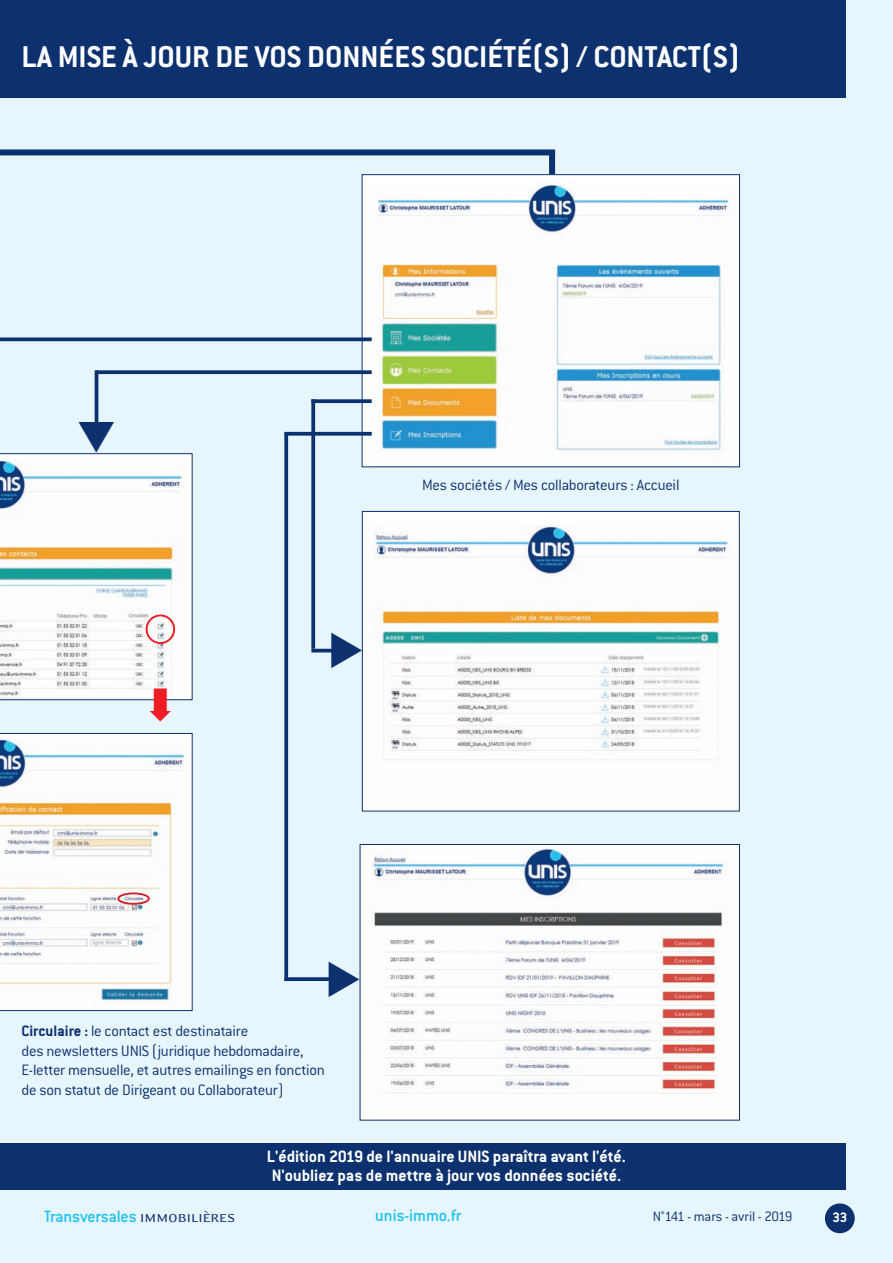
<style>
.page{position:relative;width:893px;height:1263px;background:#e7f6fd}
.page>*{position:absolute;margin:0;border:0;box-sizing:border-box;transform-origin:0 0}
.t1{font:700 33px "Conduit ITC";color:#fff}
.t2{font:700 18px/19.5px "Conduit ITC";color:#fff}
.t3{font:500 18px "Conduit ITC";letter-spacing:-.005em;color:#1ac1f3}
.t4{font:300 16.5px/19.8px "Conduit ITC";letter-spacing:-.015em;color:#0c316e}
.t5{font:300 15px "Conduit ITC";letter-spacing:-.02em;color:#0c316e}
.t6{font:700 15px "Conduit ITC";color:#fff}
.s1{font-weight:700}
.s2{font-family:"Eidetic Modern Small Caps";font-weight:400;font-size:16.5px;color:#0c316e}
</style>
<div class="page">
<svg style="left:825px;top:1203px;width:30px;height:30px"></svg>
<div style="left:0;top:0;width:845px;height:97px;background:#0c316e"></div>
<div style="left:362px;top:175px;width:377px;height:292px;background:#fff"></div>
<img style="left:368px;top:184px;width:362px;height:267px">
<div style="left:362px;top:174px;width:378px;height:293px;border:1px solid #0c316e"></div>
<div style="left:362px;top:511px;width:377px;height:300px;background:#fff"></div>
<img style="left:373px;top:526px;width:358px;height:234px">
<div style="left:362px;top:511px;width:378px;height:300px;border:1px solid #0c316e"></div>
<img style="left:362px;top:848px;width:376px;height:270px">
<div style="left:360px;top:844px;width:380px;height:276px;border:1px solid #0c316e"></div>
<svg style="left:0;top:453px;width:192px;height:247px;background:#e7ebe8"></svg>
<svg style="left:0;top:733px;width:192px;height:278px;background:#eeeeeb"></svg>
<div style="left:0;top:1143px;width:845px;height:47px;background:#0c316e"></div>
<svg style="left:98px;top:370px;width:274px;height:4px"></svg>
<hr style="left:95px;top:370px;width:3px;height:71px;background:#0c316e">
<svg style="left:315px;top:399px;width:57px;height:4px"></svg>
<svg style="left:311px;top:399px;width:4px;height:250px"></svg>
<hr style="left:311px;top:649px;width:22px;height:3px;background:#0c316e">
<svg style="left:284px;top:432px;width:88px;height:4px"></svg>
<svg style="left:284px;top:434px;width:4px;height:547px;background:#20437b"></svg>
<svg style="left:285px;top:977px;width:44px;height:4px"></svg>
<div style="left:0;top:149px;width:555px;height:6px;background:#0c316e"></div>
<div style="left:549px;top:151px;width:6px;height:23px;background:#0c316e"></div>
<svg style="left:0;top:337px;width:372px;height:4px"></svg>
<div style="left:146px;top:614px;width:29px;height:30px;border:2px solid #ee1d23;border-radius:50%"></div>
<div style="left:117px;top:892px;width:33px;height:13px;border:2px solid #d1232a;border-radius:50%"></div>
<svg style="left:94px;top:422px;width:5px;height:20px"></svg>
<svg style="left:331px;top:633px;width:31px;height:35px"></svg>
<svg style="left:329px;top:961px;width:31px;height:36px"></svg>
<svg style="left:150px;top:689px;width:21px;height:12px"></svg>
<h1 class="t1" style="left:21px;top:38px;width:720px">LA MISE À JOUR DE VOS DONNÉES SOCIÉTÉ(S) / CONTACT(S)</h1>
<p class="t4" style="left:422px;top:475px;width:259px">Mes sociétés / Mes collaborateurs : Accueil</p>
<p class="t4" style="left:21px;top:1021px;width:305px"><span class="s1">Circulaire :</span> le contact est destinataire<br>des newsletters UNIS (juridique hebdomadaire, E-letter mensuelle, et autres emailings en fonction de son statut de Dirigeant ou Collaborateur)</p>
<p class="t2" style="left:267px;top:1146px;width:361px">L'édition 2019 de l'annuaire UNIS paraîtra avant l'été.<br>N'oubliez pas de mettre à jour vos données société.</p>
<p class="t3" style="left:44px;top:1206px;width:193px">Transversales <span class="s2">immobilières</span></p>
<p class="t3" style="left:375px;top:1206px;width:87px">unis-immo.fr</p>
<p class="t5" style="left:653px;top:1208px;width:141px">N°141 - mars - avril - 2019</p>
<p class="t6" style="left:832px;top:1208px;width:16px">33</p>
</div>
